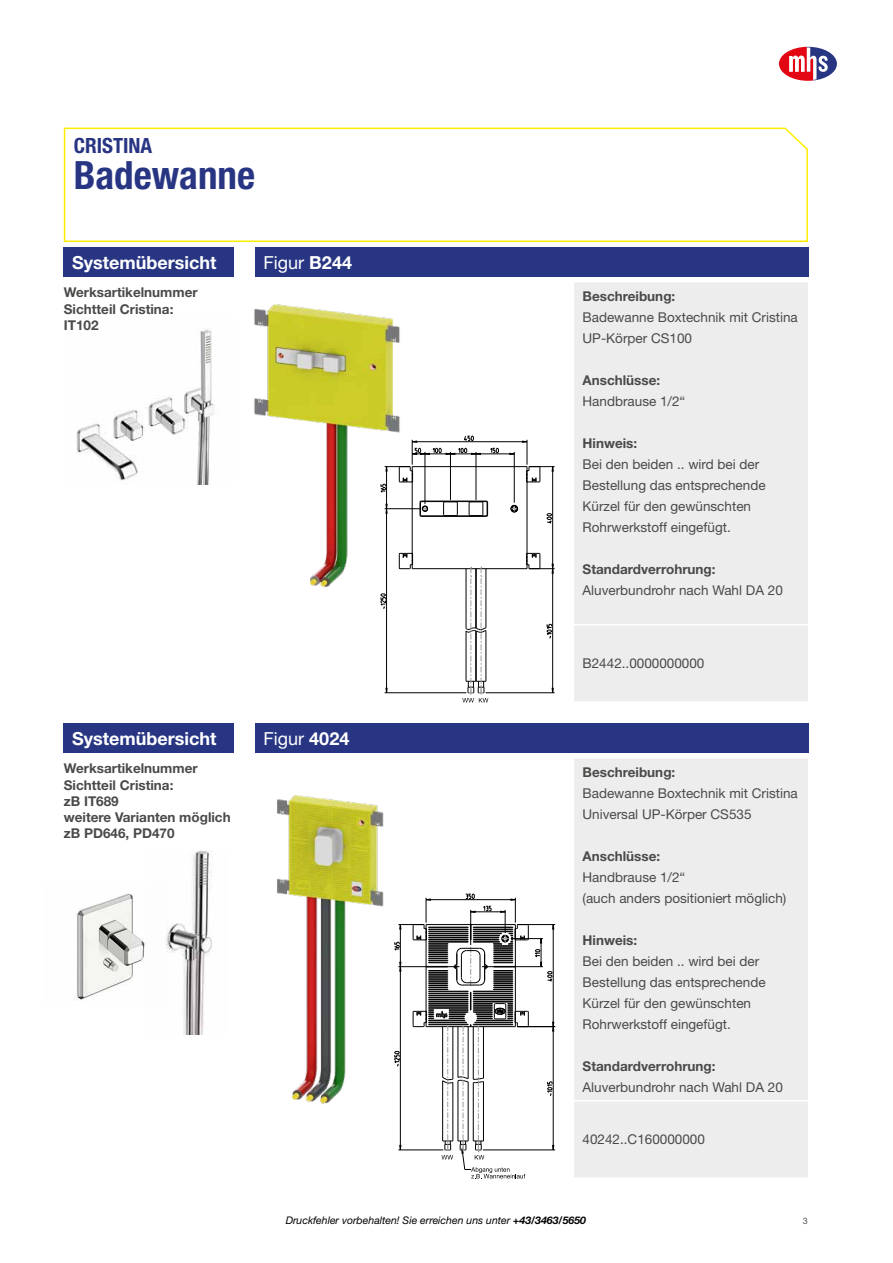
<style>
.page{position:relative;width:893px;height:1263px;background:#fff}
.page>*{position:absolute;margin:0;border:0;box-sizing:border-box;transform-origin:0 0}
.t1{font:700 condensed 39px "Helvetica Neue LT Pro";color:#283583}
.t2{font:700 condensed 21px "Helvetica Neue LT Pro";color:#283583}
.t3{font:700 18px "Helvetica Neue LT Pro";color:#fff}
.t4{font:18px "Helvetica Neue LT Pro";color:#fff}
.t5{font:13.5px/21px "Helvetica Neue LT Pro";color:#4a4a49}
.t6{font:700 13.5px/16.2px "Helvetica Neue LT Pro";color:#4a4a49}
.t7{font:italic 10.5px "Helvetica Neue LT Pro";color:#000}
.t8{font:9px "Helvetica Neue LT Pro";color:#575756}
.s1{font-weight:700}
</style>
<div class="page">
<svg style="left:779px;top:47px;width:58px;height:34px"></svg>
<img style="left:167px;top:854px;width:27px;height:181px">
<img style="left:77px;top:893px;width:90px;height:108px">
<img style="left:76px;top:329px;width:136px;height:155px">
<div style="left:64px;top:247px;width:170px;height:30px;background:#283583"></div>
<div style="left:64px;top:723px;width:170px;height:30px;background:#283583"></div>
<div style="left:255px;top:247px;width:553px;height:30px;background:#283583"></div>
<div style="left:255px;top:723px;width:553px;height:30px;background:#283583"></div>
<svg style="left:63px;top:127px;width:745px;height:115px"></svg>
<div style="left:574px;top:283px;width:234px;height:418px;background:#ededed"></div>
<hr style="left:574px;top:624px;width:234px;height:1px;background:#fff">
<div style="left:574px;top:759px;width:234px;height:418px;background:#ededed"></div>
<hr style="left:574px;top:1100px;width:234px;height:1px;background:#fff">
<hr style="left:412px;top:568px;width:115px;height:1px;background:#000">
<hr style="left:527px;top:467px;width:1px;height:102px;background:#000">
<hr style="left:412px;top:466px;width:115px;height:1px;background:#000">
<svg style="left:462px;top:567px;width:26px;height:135px"></svg>
<svg style="left:510px;top:505px;width:8px;height:8px"></svg>
<div style="left:511px;top:505px;width:7px;height:7px;border:1px solid #000;border-radius:50%"></div>
<hr style="left:422px;top:516px;width:64px;height:1px;background:#000">
<hr style="left:421px;top:501px;width:65px;height:1px;background:#000">
<svg style="left:443px;top:502px;width:15px;height:14px"></svg>
<svg style="left:469px;top:501px;width:19px;height:16px"></svg>
<svg style="left:490px;top:447px;width:9px;height:6px"></svg>
<svg style="left:547px;top:513px;width:5px;height:10px"></svg>
<svg style="left:380px;top:593px;width:6px;height:16px"></svg>
<svg style="left:546px;top:624px;width:6px;height:15px"></svg>
<hr style="left:385px;top:692px;width:81px;height:1px;background:#000">
<hr style="left:486px;top:692px;width:69px;height:1px;background:#000">
<hr style="left:386px;top:467px;width:1px;height:226px;background:#000">
<hr style="left:450px;top:452px;width:1px;height:48px;background:#000">
<svg style="left:526px;top:553px;width:29px;height:21px"></svg>
<hr style="left:476px;top:452px;width:1px;height:48px;background:#000">
<hr style="left:514px;top:452px;width:1px;height:51px;background:#000">
<hr style="left:552px;top:467px;width:1px;height:226px;background:#000">
<svg style="left:428px;top:436px;width:53px;height:57px"></svg>
<svg style="left:522px;top:440px;width:33px;height:43px"></svg>
<hr style="left:412px;top:454px;width:102px;height:1px;background:#000">
<hr style="left:412px;top:441px;width:115px;height:1px;background:#000">
<img style="left:212px;top:304px;width:216px;height:285px">
<img style="left:194px;top:795px;width:190px;height:309px">
<svg style="left:547px;top:1081px;width:5px;height:15px"></svg>
<hr style="left:482px;top:966px;width:61px;height:1px;background:#000">
<hr style="left:511px;top:938px;width:32px;height:1px;background:#000">
<svg style="left:535px;top:938px;width:17px;height:43px"></svg>
<svg style="left:394px;top:894px;width:135px;height:285px"></svg>
<hr style="left:517px;top:924px;width:38px;height:1px;background:#000">
<hr style="left:553px;top:924px;width:1px;height:103px;background:#000">
<hr style="left:471px;top:911px;width:34px;height:1px;background:#000">
<hr style="left:426px;top:899px;width:89px;height:1px;background:#000">
<hr style="left:483px;top:1150px;width:72px;height:1px;background:#000">
<hr style="left:553px;top:1027px;width:1px;height:123px;background:#000">
<hr style="left:517px;top:1026px;width:38px;height:1px;background:#000">
<h2 class="t2" style="left:74px;top:133px;width:80px">CRISTINA</h2>
<h1 class="t1" style="left:74px;top:151px;width:183px">Badewanne</h1>
<h3 class="t3" style="left:72px;top:251px;width:146px">Systemübersicht</h3>
<p class="t6" style="left:64px;top:284px;width:135px">Werksartikelnummer<br>Sichtteil Cristina:<br>IT102</p>
<h3 class="t4" style="left:264px;top:251px;width:90px">Figur <span class="s1">B244</span></h3>
<h3 class="t3" style="left:72px;top:727px;width:146px">Systemübersicht</h3>
<p class="t6" style="left:64px;top:760px;width:168px">Werksartikelnummer<br>Sichtteil Cristina:<br>zB IT689<br>weitere Varianten möglich zB PD646, PD470</p>
<h3 class="t4" style="left:264px;top:727px;width:87px">Figur <span class="s1">4024</span></h3>
<p class="t6" style="left:583px;top:287px;width:94px">Beschreibung:</p>
<p class="t5" style="left:583px;top:306px;width:217px">Badewanne Boxtechnik mit Cristina<br>UP-Körper CS100</p>
<p class="t6" style="left:583px;top:371px;width:79px">Anschlüsse:</p>
<p class="t5" style="left:583px;top:390px;width:104px">Handbrause 1/2“</p>
<p class="t6" style="left:583px;top:434px;width:56px">Hinweis:</p>
<p class="t5" style="left:583px;top:453px;width:185px">Bei den beiden .. wird bei der<br>Bestellung das entsprechende<br>Kürzel für den gewünschten<br>Rohrwerkstoff eingefügt.</p>
<p class="t6" style="left:583px;top:560px;width:135px">Standardverrohrung:</p>
<p class="t5" style="left:583px;top:579px;width:202px">Aluverbundrohr nach Wahl DA 20</p>
<p class="t5" style="left:583px;top:652px;width:123px">B2442..0000000000</p>
<p class="t6" style="left:583px;top:763px;width:94px">Beschreibung:</p>
<p class="t5" style="left:583px;top:782px;width:217px">Badewanne Boxtechnik mit Cristina<br>Universal UP-Körper CS535</p>
<p class="t6" style="left:583px;top:847px;width:79px">Anschlüsse:</p>
<p class="t5" style="left:583px;top:866px;width:205px">Handbrause 1/2“<br>(auch anders positioniert möglich)</p>
<p class="t6" style="left:583px;top:931px;width:56px">Hinweis:</p>
<p class="t5" style="left:583px;top:950px;width:185px">Bei den beiden .. wird bei der<br>Bestellung das entsprechende<br>Kürzel für den gewünschten<br>Rohrwerkstoff eingefügt.</p>
<p class="t6" style="left:583px;top:1057px;width:135px">Standardverrohrung:</p>
<p class="t5" style="left:583px;top:1076px;width:202px">Aluverbundrohr nach Wahl DA 20</p>
<p class="t5" style="left:583px;top:1128px;width:124px">40242..C160000000</p>
<p class="t7" style="left:286px;top:1214px;width:302px">Druckfehler vorbehalten! Sie erreichen uns unter <span class="s1">+43/3463/5650</span></p>
<p class="t8" style="left:803px;top:1215px;width:7px">3</p>
</div>
